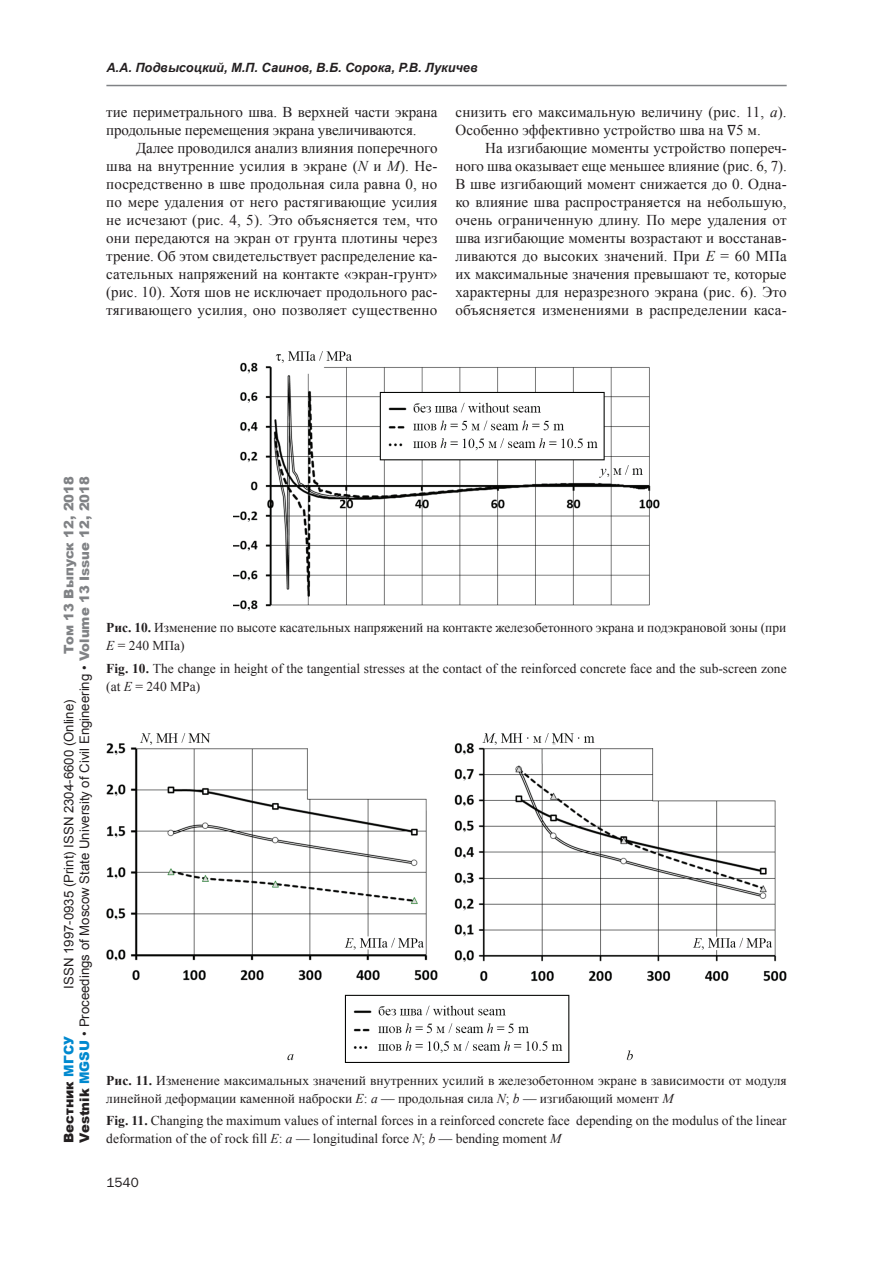
<style>
.page{position:relative;width:893px;height:1263px;background:#fff}
.page>*{position:absolute;margin:0;border:0;box-sizing:border-box;transform-origin:0 0}
.t1{font:15px/18px "Times New Roman";letter-spacing:.005em;color:#231f20}
.t2{font:13.5px/18px "Times New Roman";color:#231f20}
.t3{font:13.5px "Franklin Gothic Book C";color:#231f20}
.t4{font:13.2px/15.9px "Arial";color:#231f20;text-align:right}
.t5{font:900 13.2px "Arial";color:#231f20}
.t6{font:italic 700 12.75px "Arial";color:#231f20}
.s1{font-style:italic}
.s2{font-family:"Cambria Math"}
.s3{font-weight:900;color:#808285}
.s4{font-weight:900}
.s5{font-weight:900;color:#0089cf}
.s6{color:#0089cf}
.s7{font-weight:700}
</style>
<div class="page">
<hr style="left:106px;top:85px;width:681px;height:1px;background:#808285">
<img style="left:234px;top:352px;width:425px;height:258px">
<img style="left:107px;top:733px;width:679px;height:330px">
<p class="t6" style="left:106px;top:59px;width:373px">А.А. Подвысоцкий, М.П. Саинов, В.Б. Сорока, Р.В. Лукичев</p>
<p class="t1" style="left:106px;top:102px;width:333px">тие периметрального шва. В верхней части экрана продольные перемещения экрана увеличиваются.</p>
<p class="t1" style="left:106px;top:138px;width:333px;text-align:justify;text-indent:30px">Далее проводился анализ влияния поперечного шва на внутренние усилия в экране (<span class="s1">N</span> и <span class="s1">M</span>). Не&shy;посредственно в шве продольная сила равна 0, но по мере удаления от него растягивающие усилия не исчезают (рис. 4, 5). Это объясняется тем, что они передаются на экран от грунта плотины через трение. Об этом свидетельствует распределение ка&shy;сательных напряжений на контакте «экран-грунт» (рис. 10). Хотя шов не исключает продольного рас&shy;тягивающего усилия, оно позволяет существенно</p>
<p class="t1" style="left:455px;top:102px;width:333px">снизить его максимальную величину (рис. 11, <span class="s1">а</span>).<br>Особенно эффективно устройство шва на <span class="s2">∇</span>5 м.</p>
<p class="t1" style="left:455px;top:138px;width:333px;text-align:justify;text-indent:30px">На изгибающие моменты устройство попереч&shy;ного шва оказывает еще меньшее влияние (рис. 6, 7).<br>В шве изгибающий момент снижается до 0. Одна&shy;ко влияние шва распространяется на небольшую, очень ограниченную длину. По мере удаления от шва изгибающие моменты возрастают и восстанав&shy;ливаются до высоких значений. При <span class="s1">E</span> = 60 МПа их максимальные значения превышают те, которые характерны для неразрезного экрана (рис. 6). Это объясняется изменениями в распределении каса-</p>
<p class="t4" style="left:61px;top:1143px;width:668px;rotate:-90deg"><span class="s3">Том 13 Выпуск 12, 2018<br></span><span class="s4">Vestnik</span> <span class="s5">MGSU</span> • Proceedings of Moscow State University of Civil Engineering • <span class="s3">Volume 13 Issue 12, 2018</span></p>
<p class="t4" style="left:61px;top:988px;width:291px;rotate:-90deg">ISSN 1997-0935 (Print) ISSN 2304-6600 (Online)</p>
<p class="t5" style="left:59px;top:1143px;width:108px;rotate:-90deg">Вестник <span class="s6">МГСУ</span></p>
<p class="t2" style="left:106px;top:619px;width:682px"><span class="s7">Рис. 10.</span> Изменение по высоте касательных напряжений на контакте железобетонного экрана и подэкрановой зоны (при<br><span class="s1">E</span> = 240 МПа)</p>
<p class="t2" style="left:106px;top:659px;width:682px"><span class="s7">Fig. 10.</span> The change in height of the tangential stresses at the contact of the reinforced concrete face and the sub-screen zone (at <span class="s1">E</span> = 240 MPa)</p>
<p class="t2" style="left:106px;top:1071px;width:682px"><span class="s7">Рис. 11.</span> Изменение максимальных значений внутренних усилий в железобетонном экране в зависимости от модуля линейной деформации каменной наброски <span class="s1">E</span>: <span class="s1">а</span> — продольная сила <span class="s1">N</span>; <span class="s1">b</span> — изгибающий момент <span class="s1">M</span></p>
<p class="t2" style="left:106px;top:1111px;width:682px"><span class="s7">Fig. 11.</span> Changing the maximum values of internal forces in a reinforced concrete face depending on the modulus of the linear deformation of the of rock fill <span class="s1">E</span>: <span class="s1">a</span> — longitudinal force <span class="s1">N</span>; <span class="s1">b</span> — bending moment <span class="s1">M</span></p>
<p class="t3" style="left:106px;top:1175px;width:34px">1540</p>
</div>
